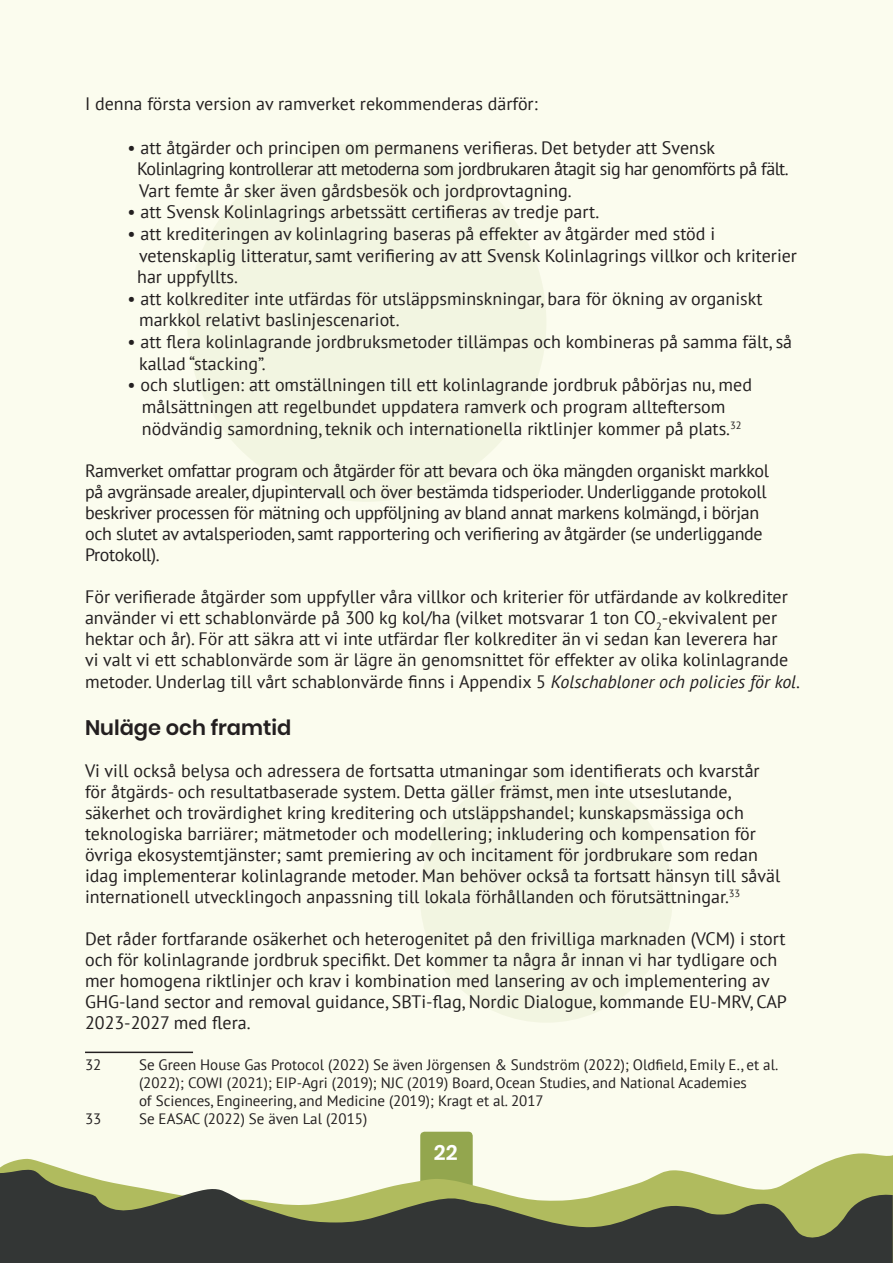
<style>
.page{position:relative;width:893px;height:1263px;background:#fff}
.page>*{position:absolute;margin:0;border:0;box-sizing:border-box;transform-origin:0 0}
.t1{font:600 21px "Poppins";color:#231f20}
.t2{font:600 21px "Poppins";color:#fff}
.t3{font:18px/21px "PT Sans";color:#231f20}
.t4{font:18px/21px "PT Sans";letter-spacing:-.02em;color:#231f20}
.t5{font:15px/18px "PT Sans";color:#231f20}
.s1{font-style:italic}
</style>
<div class="page">
<div style="left:0;top:0;width:893px;height:1261px;background:#fbfcee"></div>
<div style="left:420px;top:1132px;width:53px;height:131px;background:#93a64e;border-radius:4px"></div>
<div style="left:187px;top:142px;width:359px;height:360px;background:#f2f5e1;border-radius:50%"></div>
<div style="left:420px;top:770px;width:253px;height:253px;background:#f2f5e1;border-radius:50%"></div>
<hr style="left:85px;top:1051px;width:108px;height:2px;background:#231f20">
<svg style="left:0;top:1153px;width:892px;height:17px"></svg>
<svg style="left:0;top:1170px;width:892px;height:93px;fill:#333635"></svg>
<svg style="left:892px;top:1155px;width:1px;height:108px"></svg>
<p class="t3" style="left:85px;top:93px;width:454px">I denna första version av ramverket rekommenderas därför:</p>
<p class="t3" style="left:137px;top:136px;width:653px;line-height:21.6px;text-indent:-10px">• att åtgärder och principen om permanens verifieras. Det betyder att Svensk<br>Kolinlagring kontrollerar att metoderna som jordbrukaren åtagit sig har genomförts på fält.<br>Vart femte år sker även gårdsbesök och jordprovtagning.</p>
<p class="t3" style="left:128px;top:201px;width:473px">• att Svensk Kolinlagrings arbetssätt certifieras av tredje part.</p>
<p class="t3" style="left:137px;top:223px;width:661px;line-height:21.6px;text-indent:-10px">• att krediteringen av kolinlagring baseras på effekter av åtgärder med stöd i vetenskaplig litteratur, samt verifiering av att Svensk Kolinlagrings villkor och kriterier har uppfyllts.</p>
<p class="t3" style="left:139px;top:287px;width:625px;line-height:21.6px;text-indent:-11px">• att kolkrediter inte utfärdas för utsläppsminskningar, bara för ökning av organiskt markkol relativt baslinjescenariot.</p>
<p class="t3" style="left:139px;top:331px;width:655px;line-height:21.6px;text-indent:-11px">• att flera kolinlagrande jordbruksmetoder tillämpas och kombineras på samma fält, så kallad “stacking”.</p>
<p class="t3" style="left:142px;top:374px;width:611px;line-height:21.6px;text-indent:-14px">• och slutligen: att omställningen till ett kolinlagrande jordbruk påbörjas nu, med målsättningen att regelbundet uppdatera ramverk och program allteftersom nödvändig samordning, teknik och internationella riktlinjer kommer på plats.<sup>32</sup></p>
<p class="t4" style="left:85px;top:460px;width:685px">Ramverket omfattar program och åtgärder för att bevara och öka mängden organiskt markkol på avgränsade arealer, djupintervall och över bestämda tidsperioder. Underliggande protokoll beskriver processen för mätning och uppföljning av bland annat markens kolmängd, i början och slutet av avtalsperioden, samt rapportering och verifiering av åtgärder (se underliggande Protokoll).</p>
<p class="t3" style="left:85px;top:586px;width:716px">För verifierade åtgärder som uppfyller våra villkor och kriterier för utfärdande av kolkrediter använder vi ett schablonvärde på 300 kg kol/ha (vilket motsvarar 1 ton CO<sub>2</sub>-ekvivalent per hektar och år). För att säkra att vi inte utfärdar fler kolkrediter än vi sedan kan leverera har<br>vi valt vi ett schablonvärde som är lägre än genomsnittet för effekter av olika kolinlagrande metoder. Underlag till vårt schablonvärde finns i Appendix 5 <span class="s1">Kolschabloner och policies för kol</span>.</p>
<p class="t1" style="left:85px;top:715px;width:208px">Nuläge och framtid</p>
<p class="t3" style="left:85px;top:760px;width:697px">Vi vill också belysa och adressera de fortsatta utmaningar som identifierats och kvarstår för åtgärds- och resultatbaserade system. Detta gäller främst, men inte utseslutande, säkerhet och trovärdighet kring kreditering och utsläppshandel; kunskapsmässiga och teknologiska barriärer; mätmetoder och modellering; inkludering och kompensation för övriga ekosystemtjänster; samt premiering av och incitament för jordbrukare som redan idag implementerar kolinlagrande metoder. Man behöver också ta fortsatt hänsyn till såväl internationell utvecklingoch anpassning till lokala förhållanden och förutsättningar.<sup>33</sup></p>
<p class="t3" style="left:85px;top:928px;width:703px">Det råder fortfarande osäkerhet och heterogenitet på den frivilliga marknaden (VCM) i stort och för kolinlagrande jordbruk specifikt. Det kommer ta några år innan vi har tydligare och mer homogena riktlinjer och krav i kombination med lansering av och implementering av GHG-land sector and removal guidance, SBTi-flag, Nordic Dialogue, kommande EU-MRV, CAP 2023-2027 med flera.</p>
<p class="t5" style="left:85px;top:1056px;width:18px">32</p>
<p class="t5" style="left:139px;top:1056px;width:641px">Se Green House Gas Protocol (2022) Se även Jörgensen &amp; Sundström (2022); Oldfield, Emily E., et al. (2022); COWI (2021); EIP-Agri (2019); NJC (2019) Board, Ocean Studies, and National Academies<br>of Sciences, Engineering, and Medicine (2019); Kragt et al. 2017</p>
<p class="t5" style="left:85px;top:1110px;width:18px">33</p>
<p class="t5" style="left:139px;top:1110px;width:230px">Se EASAC (2022) Se även Lal (2015)</p>
<p class="t2" style="left:434px;top:1140px;width:25px">22</p>
</div>
